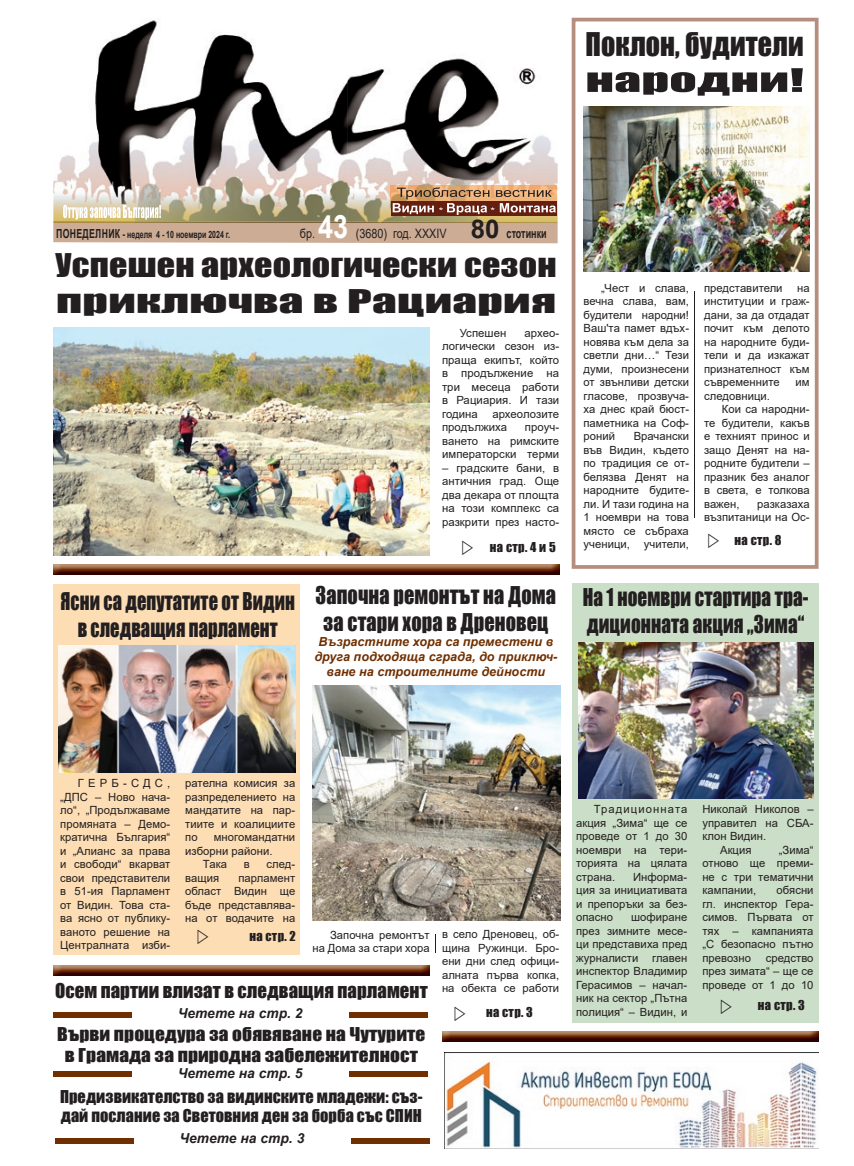
<style>
.page{position:relative;width:854px;height:1166px;background:#fff}
.page>*{position:absolute;margin:0;border:0;box-sizing:border-box;transform-origin:0 0}
.t1{font:700 32.25px "Arial";color:#fff;scale:.84 1}
.t2{font:30px/36px "Impacted";letter-spacing:.005em;color:#231f20;scale:1.2 1}
.t3{font:30px/36px "Impacted";letter-spacing:.005em;color:#231f20;scale:.93 1}
.t4{font:22.5px/27px "Impacted";letter-spacing:.005em;color:#231f20;scale:.85 1}
.t5{font:22.5px/27px "Impacted";letter-spacing:.005em;color:#231f20;text-align:center;scale:.82 1}
.t6{font:22.5px/27px "Impacted";letter-spacing:.005em;color:#231f20;text-align:center;scale:.9 1}
.t7{font:18.75px "Impacted";letter-spacing:.005em;color:#231f20}
.t8{font:17.5px/21px "Impacted";letter-spacing:.005em;color:#231f20;text-align:center;scale:1.1 1}
.t9{font:16.25px/19.5px "Impacted";letter-spacing:.005em;color:#231f20}
.t10{font:italic 700 13.75px "Arial";letter-spacing:.005em;color:#231f20}
.t11{font:12.88px "Arial";color:#231f20;scale:.84 1}
.t12{font:italic 700 12.5px/15px "Arial";letter-spacing:.005em;color:#6f2f01;text-align:center}
.t13{font:12.5px "Impacted";letter-spacing:.025em;color:#231f20}
.t14{font:11.25px/13.5px "Arial";letter-spacing:.005em;color:#231f20;text-align:justify}
.t15{font:700 10px "Arial";color:#231f20;scale:.7 1}
.s1{font-weight:700;font-size:25.75px}
.s2{font-weight:700}
.s3{font-size:12.5px}
.s4{font-size:11.25px}
</style>
<div class="page">
<div style="left:53px;top:585px;width:247px;height:370px;background:#fcddb4"></div>
<div style="left:572px;top:583px;width:247px;height:439px;background:#cbdec7"></div>
<svg style="left:572px;top:18px;width:247px;height:551px"></svg>
<img style="left:53px;top:965px;width:377px;height:10px">
<img style="left:442px;top:1031px;width:377px;height:10px">
<img style="left:53px;top:565px;width:506px;height:10px">
<img style="left:53px;top:20px;width:505px;height:167px">
<img style="left:391px;top:185px;width:165px;height:2px">
<svg style="left:53px;top:187px;width:505px;height:56px;background:#bea58a"></svg>
<div style="left:53px;top:1071px;width:78px;height:6px;background:#6f2f01"></div>
<div style="left:350px;top:1071px;width:78px;height:6px;background:#6f2f01"></div>
<div style="left:55px;top:1138px;width:78px;height:5px;background:#6f2f01"></div>
<div style="left:351px;top:1138px;width:79px;height:5px;background:#6f2f01"></div>
<div style="left:53px;top:1012px;width:78px;height:6px;background:#6f2f01"></div>
<div style="left:350px;top:1012px;width:78px;height:6px;background:#6f2f01"></div>
<img style="left:444px;top:1052px;width:375px;height:96px">
<img style="left:53px;top:327px;width:376px;height:228px">
<img style="left:59px;top:646px;width:236px;height:126px">
<img style="left:312px;top:685px;width:248px;height:236px">
<svg style="left:435px;top:934px;width:1px;height:19px"></svg>
<img style="left:578px;top:642px;width:236px;height:156px">
<img style="left:583px;top:106px;width:227px;height:165px">
<hr style="left:694px;top:291px;width:1px;height:226px;background:#231f20">
<svg style="left:709px;top:533px;width:10px;height:15px"></svg>
<h2 class="t3" style="left:585px;top:25px;width:236px">ПОКЛОН, БУДИТЕЛИ<br>НАРОДНИ!</h2>
<h1 class="t1" style="left:318px;top:204px;width:37px">43</h1>
<p class="t11" style="left:356px;top:224px;width:229px">(3680) год. XXXIV <span class="s1">80</span> <span class="s2">стотинки</span></p>
<p class="t15" style="left:56px;top:228px;width:250px"><span class="s3">ПОНЕДЕЛНИК</span> <span class="s4">-</span> неделя 4 - 10 ноември 2024 г.</p>
<p class="t11" style="left:300px;top:224px;width:20px">бр.</p>
<h2 class="t2" style="left:56px;top:247px;width:419px">УСПЕШЕН АРХЕОЛОГИЧЕСКИ СЕЗОН<br>ПРИКЛЮЧВА В РАЦИАРИЯ</h2>
<p class="t14" style="left:460px;top:326px;width:48px">Успешен</p>
<p class="t14" style="left:442px;top:326px;width:119px;text-indent:82px">архео&shy;логически сезон из&shy;праща екипът, който в продължение на три месеца работи в Рациария. И тази година</p>
<p class="t14" style="left:442px;top:407px;width:119px;text-indent:50px">археолозите продължиха</p>
<p class="t14" style="left:442px;top:421px;width:119px;text-indent:83px">проуч&shy;ването на римските императорски терми</p>
<p class="t14" style="left:442px;top:461px;width:119px">– градските бани, в античния град. Още два декара от площта на този комплекс са разкрити през насто-</p>
<p class="t13" style="left:490px;top:537px;width:67px">НA СТР. 4 И 5</p>
<h3 class="t5" style="left:61px;top:587px;width:287px">ЯСНИ СА ДЕПУТАТИТЕ ОТ ВИДИН<br>В СЛЕДВАЩИЯ ПАРЛАМЕНТ</h3>
<h3 class="t6" style="left:316px;top:581px;width:269px">ЗАПОЧНА РЕМОНТЪТ НА ДОМА<br>ЗА СТАРИ ХОРА В ДРЕНОВЕЦ</h3>
<p class="t12" style="left:314px;top:635px;width:245px">Възрастните хора са преместени в друга подходяща сграда, до приключ&shy;ване на строителните дейности</p>
<p class="t14" style="left:583px;top:281px;width:107px;text-indent:18px">„Чест и слава, вечна слава, вам, будители народни!<br>Ваш'та памет вдъх&shy;новява към дела за светли дни…“ Тези думи, произнесени от звънливи детски гласове, прозвуча&shy;ха днес край бюст&shy;паметника на Соф&shy;роний</p>
<p class="t14" style="left:583px;top:430px;width:107px;text-indent:50px">Врачански във Видин, където по традиция се от&shy;белязва Денят на народните будите&shy;ли. И тази година на 1 ноември на това място се събраха ученици, учители,</p>
<p class="t14" style="left:704px;top:281px;width:107px;text-indent:93px">на институции и граж&shy;дани, за да отдадат почит към делото на народните буди&shy;тели и да изкажат признателност към съвременните</p>
<p class="t14" style="left:704px;top:281px;width:80px">представители</p>
<p class="t14" style="left:796px;top:376px;width:16px">им</p>
<p class="t14" style="left:704px;top:389px;width:67px">следовници.</p>
<p class="t14" style="left:722px;top:403px;width:89px">Кои са народни-</p>
<p class="t14" style="left:704px;top:416px;width:107px">те будители, какъв</p>
<p class="t14" style="left:704px;top:430px;width:107px">е техният принос и</p>
<p class="t14" style="left:704px;top:443px;width:107px">защо Денят на на-</p>
<p class="t14" style="left:704px;top:457px;width:107px">родните будители –</p>
<p class="t14" style="left:704px;top:470px;width:107px">празник без аналог</p>
<p class="t14" style="left:704px;top:484px;width:107px">в света, е толкова</p>
<p class="t14" style="left:704px;top:497px;width:37px">важен,</p>
<p class="t14" style="left:704px;top:497px;width:107px;text-align:right">разказаха възпитаници на Ос-</p>
<p class="t13" style="left:735px;top:530px;width:48px">НA СТР. 8</p>
<h3 class="t4" style="left:583px;top:583px;width:267px">НА 1 НОЕМВРИ СТАРТИРА ТРА-<br>ДИЦИОННАТА АКЦИЯ „ЗИМА“</h3>
<p class="t14" style="left:60px;top:776px;width:112px;text-indent:18px">ГЕРБ-СДС, „ДПС – Ново нача&shy;ло“, „Продължаваме промяната – Демо&shy;кратична България“ и „Алианс за права и свободи“ вкарват свои представители в 51-ия Парламент от Видин. Това ста&shy;ва ясно от публику&shy;ваното решение на Централната изби-</p>
<p class="t14" style="left:185px;top:776px;width:112px">рателна комисия за разпределението на мандатите на пар&shy;тиите и коалициите по</p>
<p class="t14" style="left:214px;top:830px;width:83px">многомандатни</p>
<p class="t14" style="left:185px;top:844px;width:89px">изборни райони.</p>
<p class="t14" style="left:203px;top:857px;width:26px">Така</p>
<p class="t14" style="left:244px;top:857px;width:7px">в</p>
<p class="t14" style="left:267px;top:857px;width:30px">след-</p>
<p class="t14" style="left:185px;top:871px;width:35px">ващия</p>
<p class="t14" style="left:185px;top:871px;width:112px;text-indent:53px">парламент област Видин ще бъде представлява&shy;на от водачите на</p>
<p class="t14" style="left:312px;top:928px;width:119px;text-align:right">Започна ремонтът<br>на Дома за стари хора</p>
<p class="t14" style="left:442px;top:927px;width:119px">в село Дреновец, об&shy;щина Ружинци. Бро&shy;ени дни след офици&shy;алната първа копка, на обекта се работи</p>
<p class="t13" style="left:249px;top:926px;width:48px">НA СТР. 2</p>
<h3 class="t7" style="left:55px;top:976px;width:374px">ОСЕМ ПАРТИИ ВЛИЗАТ В СЛЕДВАЩИЯ ПАРЛАМЕНТ</h3>
<h3 class="t8" style="left:57px;top:1023px;width:336px">ВЪРВИ ПРОЦЕДУРА ЗА ОБЯВЯВАНЕ НА ЧУТУРИТЕ<br>В ГРАМАДА ЗА ПРИРОДНА ЗАБЕЛЕЖИТЕЛНОСТ</h3>
<h3 class="t9" style="left:60px;top:1086px;width:364px">ПРЕДИЗВИКАТЕЛСТВО ЗА ВИДИНСКИТЕ МЛАДЕЖИ: СЪЗ-<br>ДАЙ ПОСЛАНИЕ ЗА СВЕТОВНИЯ ДЕН ЗА БОРБА СЪС СПИН</h3>
<p class="t13" style="left:486px;top:1002px;width:48px">НA СТР. 3</p>
<p class="t10" style="left:178px;top:1004px;width:126px">Четете на стр. 2</p>
<p class="t10" style="left:178px;top:1064px;width:126px">Четете на стр. 5</p>
<p class="t10" style="left:179px;top:1129px;width:126px">Четете на стр. 3</p>
<p class="t14" style="left:576px;top:802px;width:113px;text-indent:18px">Традиционната акция „Зима“ ще се проведе от 1 до 30 ноември на тери&shy;торията на цялата страна.</p>
<p class="t14" style="left:576px;top:870px;width:113px;text-indent:57px">Информа&shy;ция за инициативата и препоръки за без&shy;опасно</p>
<p class="t14" style="left:576px;top:910px;width:113px;text-indent:55px">шофиране през зимните месе&shy;ци представиха пред журналисти главен инспектор Владимир Герасимов – начал&shy;ник на сектор „Пътна полиция“ – Видин, и</p>
<p class="t14" style="left:702px;top:802px;width:113px">Николай Николов –</p>
<p class="t14" style="left:702px;top:816px;width:113px">управител на СБА-</p>
<p class="t14" style="left:702px;top:829px;width:65px">клон Видин.</p>
<p class="t14" style="left:720px;top:843px;width:33px">Акция</p>
<p class="t14" style="left:702px;top:843px;width:113px;text-indent:76px">„Зима“ отново ще преми&shy;не с три тематични кампании,</p>
<p class="t14" style="left:702px;top:883px;width:113px;text-indent:74px">обясни гл. инспектор Гера&shy;симов. Първата от тях – кампанията „С безопасно пътно превозно</p>
<p class="t14" style="left:702px;top:951px;width:113px;text-indent:63px">средство през зимата“ – ще се проведе от 1 до 10</p>
<p class="t13" style="left:758px;top:996px;width:48px">НA СТР. 3</p>
</div>
